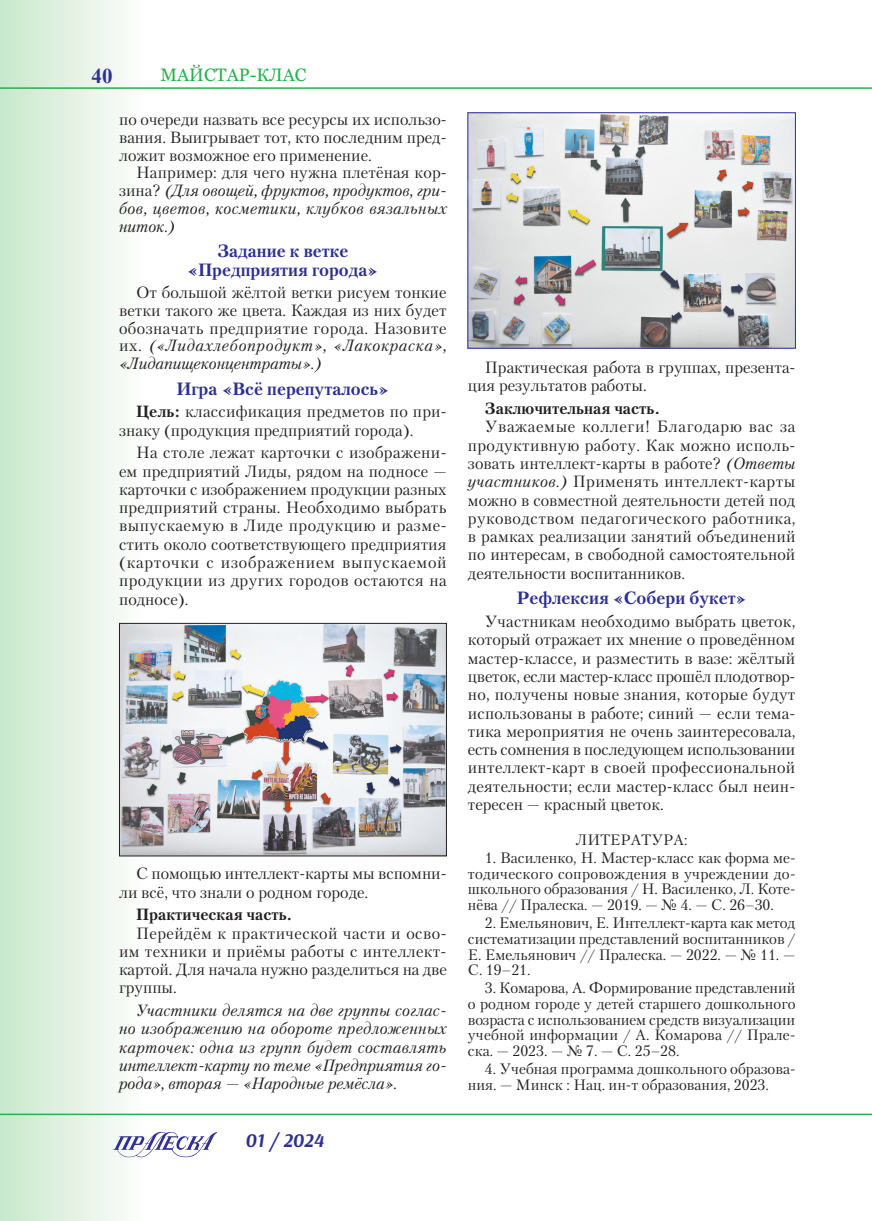
<style>
.page{position:relative;width:872px;height:1221px;background:#fff}
.page>*{position:absolute;margin:0;border:0;box-sizing:border-box;transform-origin:0 0}
.t1{font:700 21px "Times New Roman";color:#2e3092}
.t2{font:italic 700 19.5px "Arsenal";color:#2e3092}
.t3{font:18px "Georgia";color:#23b24b}
.Центр_цвет{font:700 17.7px/19.2px "Petersburg C";color:#2e3092;text-align:center}
.Текст{font:16.2px/18.3px "Petersburg C";color:#231f20;text-align:justify}
.Текст_курсив{font:italic 16.2px/18.3px "Petersburg C";color:#231f20;text-align:justify}
.Текст-2{font:italic 16.2px/17.7px "Petersburg C";letter-spacing:.025em;color:#231f20;text-align:justify}
.Текст_жирный{font:700 16.2px "Petersburg C";color:#231f20}
.Литература{font:15px/15.8px "Petersburg C";color:#231f20;text-align:justify}
.s1{font-style:normal}
.s2{font-style:italic}
.s3{font-weight:700}
</style>
<div class="page">
<div style="left:0;top:0;width:144px;height:1220px;background:linear-gradient(to right,#c8e8cb,#fdfcfc)"></div>
<hr style="left:0;top:1113px;width:872px;height:1px;background:#23b24b">
<hr style="left:0;top:87px;width:867px;height:2px;background:#23b24b">
<svg style="left:112px;top:1131px;width:104px;height:26px"></svg>
<img style="left:121px;top:625px;width:324px;height:229px">
<div style="left:119px;top:623px;width:328px;height:233px;border:1px solid #231f20"></div>
<img style="left:469px;top:114px;width:324px;height:232px">
<div style="left:467px;top:112px;width:328px;height:236px;border:1px solid #2e3092"></div>
<p class="t1" style="left:92px;top:62px;width:22px">40</p>
<p class="t3" style="left:160px;top:64px;width:147px">майстар-клас</p>
<p class="Текст" style="left:119px;top:111px;width:329px;line-height:17.7px">по очереди назвать все ресурсы их использо&shy;вания. Выигрывает тот, кто последним пред&shy;ложит возможное его применение.</p>
<p class="Текст-2" style="left:119px;top:164px;width:329px;text-indent:17px"><span class="s1">Например: для чего нужна плетёная кор&shy;зина?</span> (Для овощей, фруктов, продуктов, гри&shy;бов, цветов, косметики, клубков вязальных ниток.)</p>
<p class="Центр_цвет" style="left:187px;top:241px;width:193px">Задание к ветке «Предприятия города»</p>
<p class="Текст" style="left:119px;top:283px;width:329px;line-height:17.7px;text-indent:17px">От большой жёлтой ветки рисуем тонкие ветки такого же цвета. Каждая из них будет обозначать предприятие города. Назовите их. <span class="s2">(«Лидахлебопродукт», «Лакокраска», «Лидапищеконцентраты».)</span></p>
<p class="Центр_цвет" style="left:176px;top:379px;width:214px">Игра «Всё перепуталось»</p>
<p class="Текст" style="left:119px;top:402px;width:329px;text-indent:17px"><span class="s3">Цель:</span> классификация предметов по при&shy;знаку (продукция предприятий города).</p>
<p class="Текст" style="left:119px;top:443px;width:329px;text-indent:17px">На столе лежат карточки с изображени&shy;ем предприятий Лиды, рядом на подносе — карточки с изображением продукции разных предприятий страны. Необходимо выбрать выпускаемую в Лиде продукцию и разме&shy;стить около соответствующего предприятия (карточки с изображением выпускаемой продукции из других городов остаются на подносе).</p>
<p class="Текст" style="left:119px;top:864px;width:329px;text-indent:17px">С помощью интеллект-карты мы вспомни&shy;ли всё, что знали о родном городе.</p>
<p class="Текст_жирный" style="left:136px;top:905px;width:157px">Практическая часть.</p>
<p class="Текст" style="left:119px;top:923px;width:329px;text-indent:17px">Перейдём к практической части и осво&shy;им техники и приёмы работы с интеллект&shy;картой. Для начала нужно разделиться на две группы.</p>
<p class="Текст_курсив" style="left:119px;top:1001px;width:329px;text-indent:17px">Участники делятся на две группы соглас&shy;но изображению на обороте предложенных карточек: одна из групп будет составлять интеллект-карту по теме «Предприятия го&shy;рода», вторая — «Народные ремёсла».</p>
<p class="t2" style="left:245px;top:1127px;width:80px">01 / 2024</p>
<p class="Текст" style="left:468px;top:358px;width:329px;text-indent:17px">Практическая работа в группах, презента&shy;ция результатов работы.</p>
<p class="Текст_жирный" style="left:485px;top:399px;width:176px">Заключительная часть.</p>
<p class="Текст" style="left:468px;top:417px;width:329px;text-indent:17px">Уважаемые коллеги! Благодарю вас за продуктивную работу. Как можно исполь&shy;зовать интеллект-карты в работе? <span class="s2">(Ответы участников.)</span> Применять интеллект-карты можно в совместной деятельности детей под руководством педагогического работника, в рамках реализации занятий объединений по интересам, в свободной самостоятельной деятельности воспитанников.</p>
<p class="Центр_цвет" style="left:517px;top:588px;width:231px">Рефлексия «Собери букет»</p>
<p class="Текст" style="left:468px;top:612px;width:329px;text-indent:17px">Участникам необходимо выбрать цветок, который отражает их мнение о проведённом мастер-классе, и разместить в вазе: жёлтый цветок, если мастер-класс прошёл плодотвор&shy;но, получены новые знания, которые будут использованы в работе; синий — если тема&shy;тика мероприятия не очень заинтересовала, есть сомнения в последующем использовании интеллект-карт в своей профессиональной деятельности; если мастер-класс был неин&shy;тересен — красный цветок.</p>
<p class="Литература" style="left:576px;top:831px;width:113px">ЛИТЕРАТУРА:</p>
<p class="Литература" style="left:468px;top:849px;width:329px;text-indent:17px">1. Василенко, Н. Мастер-класс как форма ме&shy;тодического сопровождения в учреждении до&shy;школьного образования / Н. Василенко, Л. Коте&shy;нёва // Пралеска. — 2019. — № 4. — С. 26–30.</p>
<p class="Литература" style="left:468px;top:914px;width:329px;text-indent:17px">2. Емельянович, Е. Интеллект-карта как метод систематизации представлений воспитанников / Е. Емельянович // Пралеска. — 2022. — № 11. — С. 19–21.</p>
<p class="Литература" style="left:468px;top:979px;width:329px;text-indent:17px">3. Комарова, А. Формирование представлений о родном городе у детей старшего дошкольного возраста с использованием средств визуализации учебной информации / А. Комарова // Прале&shy;ска. — 2023. — № 7. — С. 25–28.</p>
<p class="Литература" style="left:468px;top:1060px;width:329px;text-indent:17px">4. Учебная программа дошкольного образова&shy;ния. — Минск : Нац. ин-т образования, 2023.</p>
</div>
